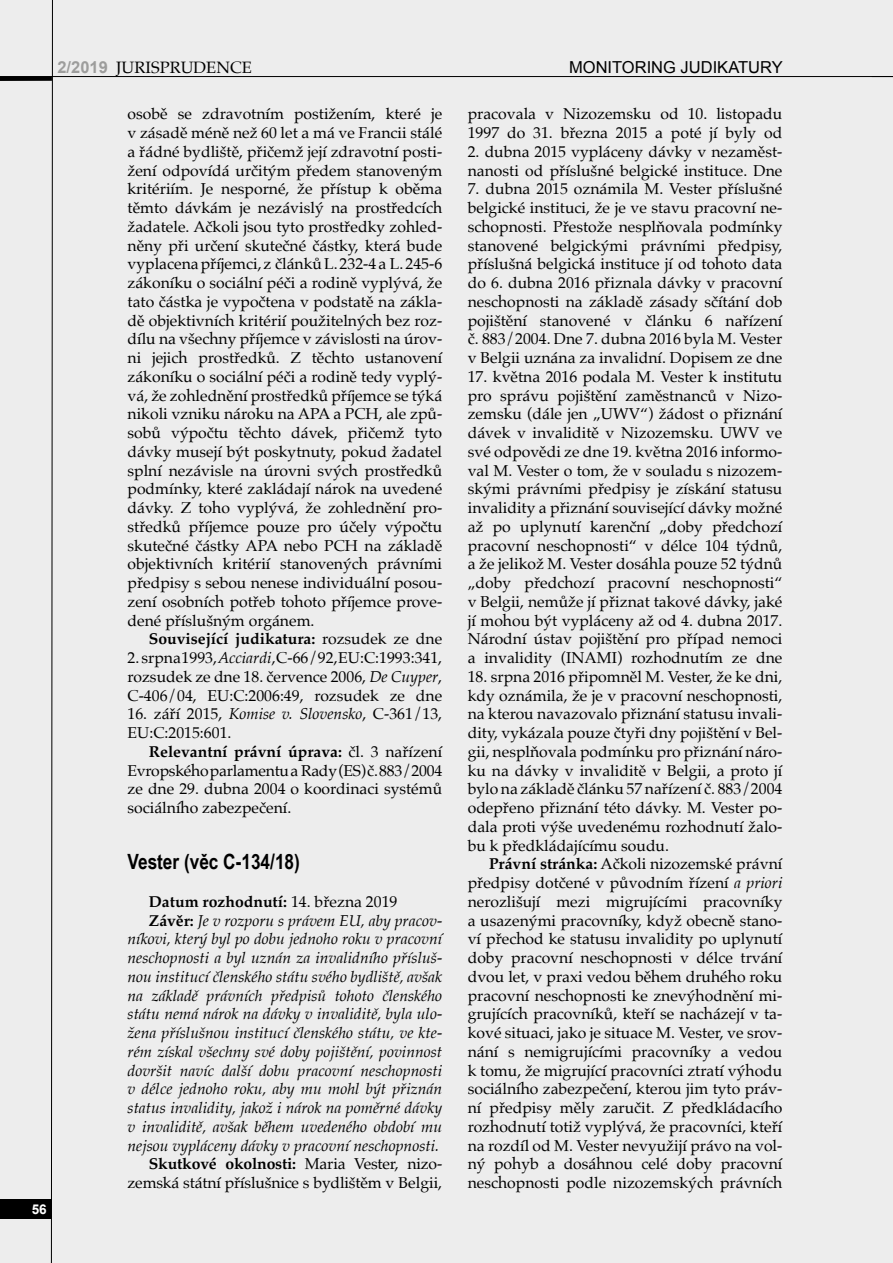
<style>
.page{position:relative;width:893px;height:1263px;background:#ededed}
.page>*{position:absolute;margin:0;border:0;box-sizing:border-box;transform-origin:0 0}
.titulek_14_17{font:700 21px "Arial Narrow";color:#000}
.t1{font:16.5px "Arial";color:#000}
.t2{font:16.5px "Palatino";color:#000}
.t3{font:15.75px/18.8px "Palatino";color:#000;text-align:justify}
.t4{font:italic 15.75px/18.8px "Palatino";color:#000;text-align:justify}
.t5{font:700 15.75px "Palatino";color:#000}
.t6{font:700 13.5px "Arial";color:#fff}
.s1{font-family:"Arial";font-weight:700;color:#9d9d9c}
.s2{font-weight:400}
.s3{font-style:italic}
.s4{font-weight:700}
.s5{font-weight:700;font-style:normal}
</style>
<div class="page">
<svg style="left:51px;top:0;width:2px;height:1263px"></svg>
<hr style="left:0;top:76px;width:893px;height:1px;background:#000">
<svg style="left:0;top:77px;width:52px;height:4px"></svg>
<div style="left:0;top:1199px;width:51px;height:19px;background:#000"></div>
<p class="t2" style="left:57px;top:54px;width:196px"><span class="s1">2/2019</span> JURISPRUDENCE</p>
<p class="t1" style="left:569px;top:57px;width:215px">MONITORING JUDIKATURY</p>
<p class="t6" style="left:32px;top:1200px;width:17px">56</p>
<p class="t3" style="left:128px;top:104px;width:316px">osobě se zdravotním postižením, které je v zásadě méně než 60 let a má ve Francii stálé a řádné bydliště, přičemž její zdravotní posti&shy;žení odpovídá určitým předem stanoveným kritériím. Je nesporné, že přístup k oběma těmto dávkám je nezávislý na prostředcích žadatele. Ačkoli jsou tyto prostředky zohled&shy;něny při určení skutečné částky, která bude vyplacena příjemci, z článků L. 232-4 a L. 245-6 zákoníku o sociální péči a rodině vyplývá, že tato částka je vypočtena v podstatě na zákla&shy;dě objektivních kritérií použitelných bez roz&shy;dílu na všechny příjemce v závislosti na úrov&shy;ni jejich prostředků. Z těchto ustanovení zákoníku o sociální péči a rodině tedy vyplý&shy;vá, že zohlednění prostředků příjemce se týká nikoli vzniku nároku na APA a PCH, ale způ&shy;sobů výpočtu těchto dávek, přičemž tyto dávky musejí být poskytnuty, pokud žadatel splní nezávisle na úrovni svých prostředků podmínky, které zakládají nárok na uvedené dávky. Z toho vyplývá, že zohlednění pro&shy;středků příjemce pouze pro účely výpočtu skutečné částky APA nebo PCH na základě objektivních kritérií stanovených právními předpisy s sebou nenese individuální posou&shy;zení osobních potřeb tohoto příjemce prove&shy;dené příslušným orgánem.</p>
<p class="t5" style="left:149px;top:625px;width:295px">Související judikatura: <span class="s2">rozsudek ze dne</span></p>
<p class="t3" style="left:128px;top:648px;width:316px">2. srpna 1993, <span class="s3">Acciardi</span>, C-66/92, EU:C:1993:341, rozsudek ze dne 18. července 2006, <span class="s3">De Cuyper</span>, C-406/04, EU:C:2006:49, rozsudek ze dne</p>
<p class="t3" style="left:128px;top:704px;width:316px">16. září 2015, <span class="s3">Komise v. Slovensko</span>, C-361/13,<br>EU:C:2015:601.</p>
<p class="t3" style="left:128px;top:742px;width:316px;text-indent:21px"><span class="s4">Relevantní právní úprava:</span> čl. 3 nařízení Evropského parlamentu a Rady (ES) č. 883/2004 ze dne 29. dubna 2004 o koordinaci systémů sociálního zabezpečení.</p>
<p class="titulek_14_17" style="left:128px;top:846px;width:174px">Vester (věc C-134/18)</p>
<p class="t5" style="left:149px;top:888px;width:250px">Datum rozhodnutí: <span class="s2">14. března 2019</span></p>
<p class="t4" style="left:128px;top:911px;width:316px;text-indent:21px"><span class="s5">Závěr:</span> Je v rozporu s právem EU, aby pracov&shy;níkovi, který byl po dobu jednoho roku v pracovní neschopnosti a byl uznán za invalidního přísluš&shy;nou institucí členského státu svého bydliště, avšak na základě právních předpisů tohoto členského státu nemá nárok na dávky v invaliditě, byla ulo&shy;žena příslušnou institucí členského státu, ve kte&shy;rém získal všechny své doby pojištění, povinnost dovršit navíc další dobu pracovní neschopnosti v délce jednoho roku, aby mu mohl být přiznán status invalidity, jakož i nárok na poměrné dávky v invaliditě, avšak během uvedeného období mu nejsou vypláceny dávky v pracovní neschopnosti.</p>
<p class="t3" style="left:128px;top:1154px;width:316px;text-align:right"><span class="s4">Skutkové okolnosti:</span> Maria Vester, nizo&shy;zemská státní příslušnice s bydlištěm v Belgii,</p>
<p class="t3" style="left:468px;top:104px;width:316px">pracovala v Nizozemsku od 10. listopadu<br>1997 do 31. března 2015 a poté jí byly od</p>
<p class="t3" style="left:468px;top:142px;width:316px">2. dubna 2015 vypláceny dávky v nezaměst&shy;nanosti od příslušné belgické instituce. Dne</p>
<p class="t3" style="left:468px;top:179px;width:316px">7. dubna 2015 oznámila M. Vester příslušné belgické instituci, že je ve stavu pracovní ne&shy;schopnosti. Přestože nesplňovala podmínky stanovené belgickými právními předpisy, příslušná belgická instituce jí od tohoto data do 6. dubna 2016 přiznala dávky v pracovní neschopnosti na základě zásady sčítání dob pojištění stanovené v článku 6 nařízení č. 883/2004. Dne 7. dubna 2016 byla M. Vester v Belgii uznána za invalidní. Dopisem ze dne</p>
<p class="t3" style="left:468px;top:367px;width:316px">17. května 2016 podala M. Vester k institutu pro správu pojištění zaměstnanců v Nizo&shy;zemsku (dále jen „UWV“) žádost o přiznání dávek v invaliditě v Nizozemsku. UWV ve své odpovědi ze dne 19. května 2016 informo&shy;val M. Vester o tom, že v souladu s nizozem&shy;skými právními předpisy je získání statusu invalidity a přiznání související dávky možné až po uplynutí karenční „doby předchozí pracovní neschopnosti“ v délce 104 týdnů, a že jelikož M. Vester dosáhla pouze 52 týdnů „doby předchozí pracovní neschopnosti“ v Belgii, nemůže jí přiznat takové dávky, jaké jí mohou být vypláceny až od 4. dubna 2017.<br>Národní ústav pojištění pro případ nemoci a invalidity (INAMI) rozhodnutím ze dne</p>
<p class="t3" style="left:468px;top:667px;width:316px">18. srpna 2016 připomněl M. Vester, že ke dni, kdy oznámila, že je v pracovní neschopnosti, na kterou navazovalo přiznání statusu invali&shy;dity, vykázala pouze čtyři dny pojištění v Bel&shy;gii, nesplňovala podmínku pro přiznání náro&shy;ku na dávky v invaliditě v Belgii, a proto jí bylo na základě článku 57 nařízení č. 883/2004 odepřeno přiznání této dávky. M. Vester po&shy;dala proti výše uvedenému rozhodnutí žalo&shy;bu k předkládajícímu soudu.</p>
<p class="t3" style="left:468px;top:854px;width:316px;text-indent:21px"><span class="s4">Právní stránka:</span> Ačkoli nizozemské právní předpisy dotčené v původním řízení <span class="s3">a priori </span>nerozlišují mezi migrujícími pracovníky a usazenými pracovníky, když obecně stano&shy;ví přechod ke statusu invalidity po uplynutí doby pracovní neschopnosti v délce trvání dvou let, v praxi vedou během druhého roku pracovní neschopnosti ke znevýhodnění mi&shy;grujících pracovníků, kteří se nacházejí v ta&shy;kové situaci, jako je situace M. Vester, ve srov&shy;nání s nemigrujícími pracovníky a vedou k tomu, že migrující pracovníci ztratí výhodu sociálního zabezpečení, kterou jim tyto práv&shy;ní předpisy měly zaručit. Z předkládacího rozhodnutí totiž vyplývá, že pracovníci, kteří na rozdíl od M. Vester nevyužijí právo na vol&shy;ný pohyb a dosáhnou celé doby pracovní neschopnosti podle nizozemských právních</p>
</div>
